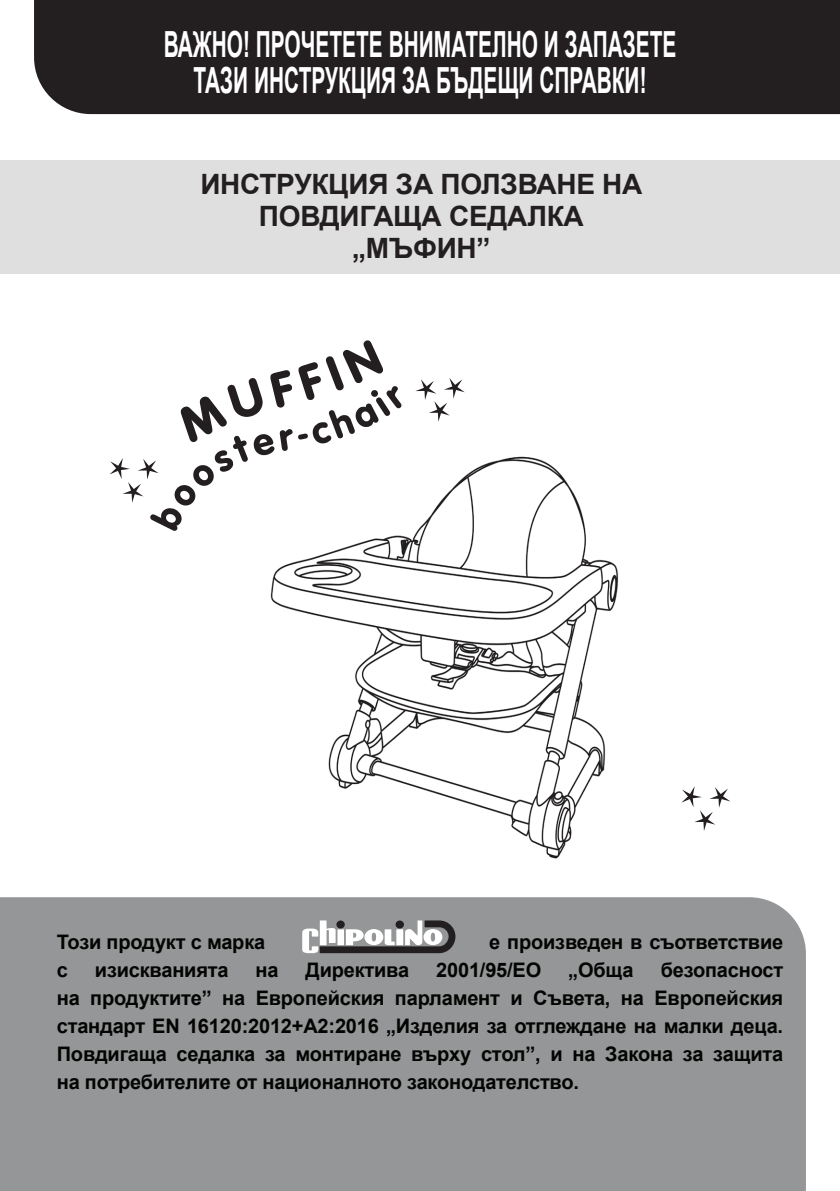
<style>
.page{position:relative;width:840px;height:1191px;background:#fff}
.page>*{position:absolute;margin:0;border:0;box-sizing:border-box;transform-origin:0 0}
.t1{font:700 36px/36px "Arial";color:#fff;text-align:center;scale:.58 1}
.t2{font:700 28px "Arial";letter-spacing:-.01em;color:#231f20}
.t3{font:700 20px/28px "Arial";letter-spacing:-.01em;color:#040503;text-align:justify}
</style>
<div class="page">
<div style="left:34px;top:0;width:805px;height:114px;background:#231f20"></div>
<div style="left:0;top:897px;width:805px;height:294px;background:#949697"></div>
<svg style="left:302px;top:920px;width:153px;height:33px"></svg>
<img style="left:270px;top:456px;width:349px;height:403px">
<div style="left:0;top:161px;width:839px;height:113px;background:#dfdfe0"></div>
<svg style="left:416px;top:378px;width:48px;height:44px"></svg>
<svg style="left:681px;top:786px;width:49px;height:45px"></svg>
<svg style="left:109px;top:340px;width:292px;height:191px"></svg>
<h1 class="t1" style="left:164px;top:27px;width:885px">ВАЖНО! ПРОЧЕТЕТЕ ВНИМАТЕЛНО И ЗАПАЗЕТЕ<br>ТАЗИ ИНСТРУКЦИЯ ЗА БЪДЕЩИ СПРАВКИ!</h1>
<p class="t2" style="left:200px;top:165px;width:443px">ИНСТРУКЦИЯ ЗА ПОЛЗВАНЕ НА</p>
<p class="t2" style="left:259px;top:197px;width:326px">ПОВДИГАЩА СЕДАЛКА</p>
<p class="t2" style="left:352px;top:229px;width:140px">„МЪФИН”</p>
<p class="t3" style="left:57px;top:927px;width:210px">Този продукт с марка</p>
<p class="t3" style="left:489px;top:927px;width:295px">е произведен в съответствие</p>
<p class="t3" style="left:57px;top:955px;width:13px">с</p>
<p class="t3" style="left:95px;top:955px;width:135px">изискванията</p>
<p class="t3" style="left:255px;top:955px;width:24px">на</p>
<p class="t3" style="left:305px;top:955px;width:105px">Директива</p>
<p class="t3" style="left:436px;top:955px;width:106px">2001/95/ЕО</p>
<p class="t3" style="left:568px;top:955px;width:67px">„Обща</p>
<p class="t3" style="left:57px;top:955px;width:727px;text-indent:603px">безопасност на продуктите” на Европейския парламент и Съвета, на Европейския стандарт EN 16120:2012+A2:2016 „Изделия за отглеждане на малки деца.<br>Повдигаща седалка за монтиране върху стол”, и на Закона за защита на потребителите от националното законодателство.</p>
</div>
